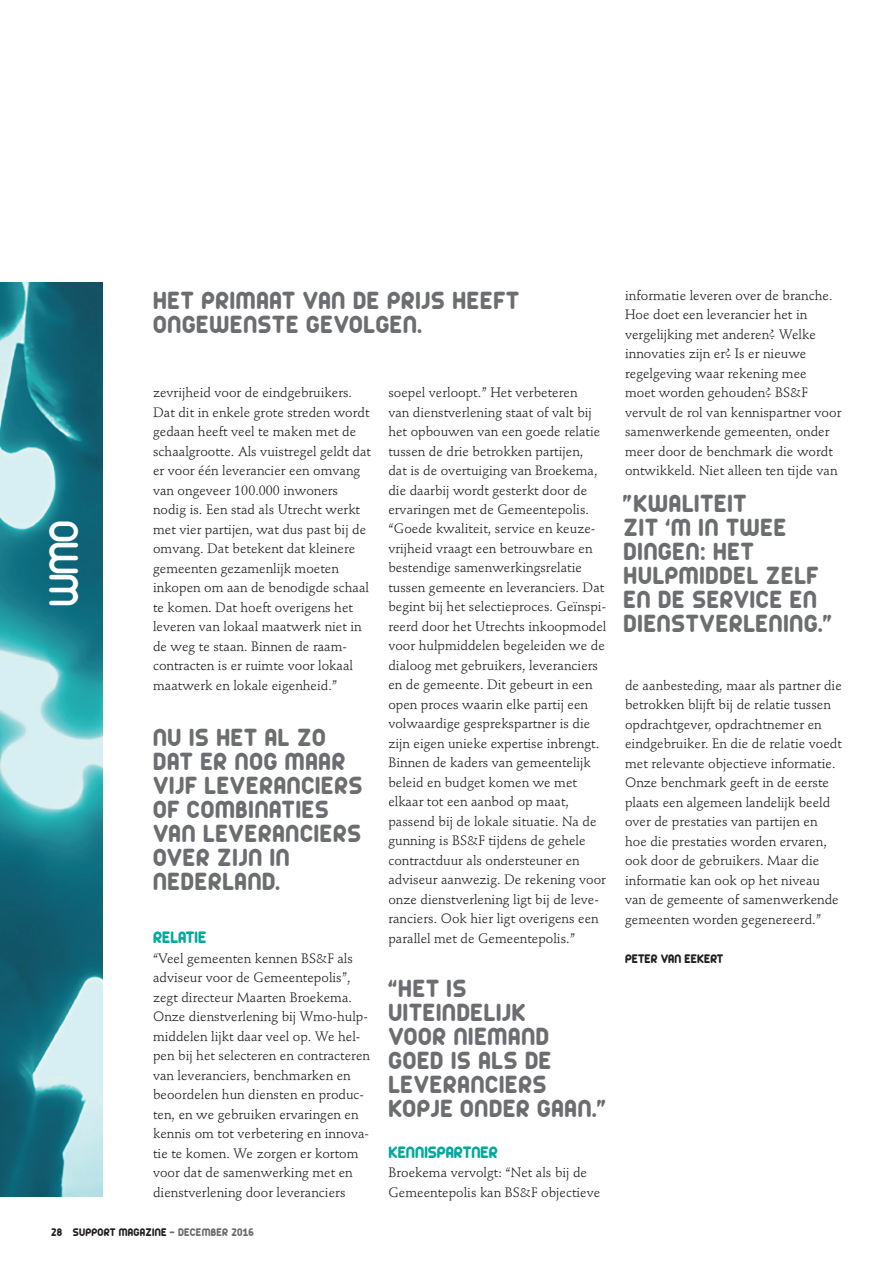
<style>
.page{position:relative;width:893px;height:1263px;background:#fff}
.page>*{position:absolute;margin:0;border:0;box-sizing:border-box;transform-origin:0 0}
.t1{font:300 45px "z Arista";color:#fff}
.t2{font:27px/24px "z Arista";letter-spacing:.03em;color:#6c6d70}
.t3{font:18px "z Arista";color:#00a99d}
.t4{font:13.5px/19.5px "Stempel Schneidler Std";color:#231f20}
.t5{font:13.5px "z Arista";letter-spacing:.005em;color:#231f20}
.t6{font:12px "z Arista";letter-spacing:.02em;color:#231f20}
.s1{color:#6c6d70}
</style>
<div class="page">
<img style="left:0;top:282px;width:102px;height:915px">
<h1 class="t1" style="left:40px;top:606px;width:87px;rotate:-90deg">WMO</h1>
<h2 class="t2" style="left:153px;top:288px;width:367px">HET PRIMAAT VAN DE PRIJS HEEFT<br>ONGEWENSTE GEVOLGEN.</h2>
<p class="t4" style="left:153px;top:383px;width:219px">zevrijheid voor de eindgebruikers.<br>Dat dit in enkele grote streden wordt gedaan heeft veel te maken met de schaalgrootte. Als vuistregel geldt dat er voor één leverancier een omvang van ongeveer 100.000 inwoners nodig is. Een stad als Utrecht werkt met vier partijen, wat dus past bij de omvang. Dat betekent dat kleinere gemeenten gezamenlijk moeten inkopen om aan de benodigde schaal te komen. Dat hoeft overigens het leveren van lokaal maatwerk niet in de weg te staan. Binnen de raam&shy;contracten is er ruimte voor lokaal maatwerk en lokale eigenheid.”</p>
<h2 class="t2" style="left:153px;top:725px;width:211px">NU IS HET AL ZO<br>DAT ER NOG MAAR<br>VIJF LEVERANCIERS<br>OF COMBINATIES<br>VAN LEVERANCIERS<br>OVER ZIJN IN<br>NEDERLAND.</h2>
<h3 class="t3" style="left:153px;top:928px;width:55px">RELATIE</h3>
<p class="t4" style="left:153px;top:948px;width:218px">“Veel gemeenten kennen BS&amp;F als adviseur voor de Gemeentepolis”, zegt directeur Maarten Broekema.<br>Onze dienstverlening bij Wmo-hulp&shy;middelen lijkt daar veel op. We hel&shy;pen bij het selecteren en contracteren van leveranciers, benchmarken en beoordelen hun diensten en produc&shy;ten, en we gebruiken ervaringen en kennis om tot verbetering en innova&shy;tie te komen. We zorgen er kortom voor dat de samenwerking met en dienstverlening door leveranciers</p>
<p class="t4" style="left:388px;top:383px;width:219px">soepel verloopt.” Het verbeteren<br>van dienstverlening staat of valt bij het opbouwen van een goede relatie tussen de drie betrokken partijen,<br>dat is de overtuiging van Broekema, die daarbij wordt gesterkt door de ervaringen met de Gemeentepolis. “Goede kwaliteit, service en keuze&shy;vrijheid vraagt een betrouwbare en bestendige samenwerkingsrelatie tussen gemeente en leveranciers. Dat begint bij het selectieproces. Geïnspi&shy;reerd door het Utrechts inkoopmodel voor hulpmiddelen begeleiden we de dialoog met gebruikers, leveranciers en de gemeente. Dit gebeurt in een open proces waarin elke partij een volwaardige gesprekspartner is die zijn eigen unieke expertise inbrengt.<br>Binnen de kaders van gemeentelijk beleid en budget komen we met elkaar tot een aanbod op maat, passend bij de lokale situatie. Na de gunning is BS&amp;F tijdens de gehele contractduur als ondersteuner en adviseur aanwezig. De rekening voor onze dienstverlening ligt bij de leve&shy;ranciers. Ook hier ligt overigens een parallel met de Gemeentepolis.”</p>
<h2 class="t2" style="left:388px;top:976px;width:220px">“HET IS<br>UITEINDELIJK<br>VOOR NIEMAND<br>GOED IS ALS DE<br>LEVERANCIERS<br>KOPJE ONDER GAAN.”</h2>
<h3 class="t3" style="left:388px;top:1143px;width:111px">KENNISPARTNER</h3>
<p class="t4" style="left:388px;top:1163px;width:213px">Broekema vervolgt: “Net als bij de<br>Gemeentepolis kan BS&amp;F objectieve</p>
<p class="t6" style="left:51px;top:1226px;width:204px">28 SUPPORT MAGAZINE <span class="s1">- DECEMBER 2016</span></p>
<p class="t4" style="left:625px;top:285px;width:218px">informatie leveren over de branche.<br>Hoe doet een leverancier het in vergelijking met anderen? Welke innovaties zijn er? Is er nieuwe regelgeving waar rekening mee<br>moet worden gehouden? BS&amp;F vervult de rol van kennispartner voor samenwerkende gemeenten, onder meer door de benchmark die wordt ontwikkeld. Niet alleen ten tijde van</p>
<h2 class="t2" style="left:624px;top:491px;width:211px">”KWALITEIT<br>ZIT ‘M IN TWEE<br>DINGEN: HET<br>HULPMIDDEL ZELF<br>EN DE SERVICE EN<br>DIENSTVERLENING.”</h2>
<p class="t4" style="left:625px;top:675px;width:218px">de aanbesteding, maar als partner die betrokken blijft bij de relatie tussen opdrachtgever, opdrachtnemer en eindgebruiker. En die de relatie voedt met relevante objectieve informatie.<br>Onze benchmark geeft in de eerste plaats een algemeen landelijk beeld over de prestaties van partijen en hoe die prestaties worden ervaren, ook door de gebruikers. Maar die informatie kan ook op het niveau van de gemeente of samenwerkende gemeenten worden gegenereerd.”</p>
<p class="t5" style="left:625px;top:951px;width:100px">PETER VAN EEKERT</p>
</div>
